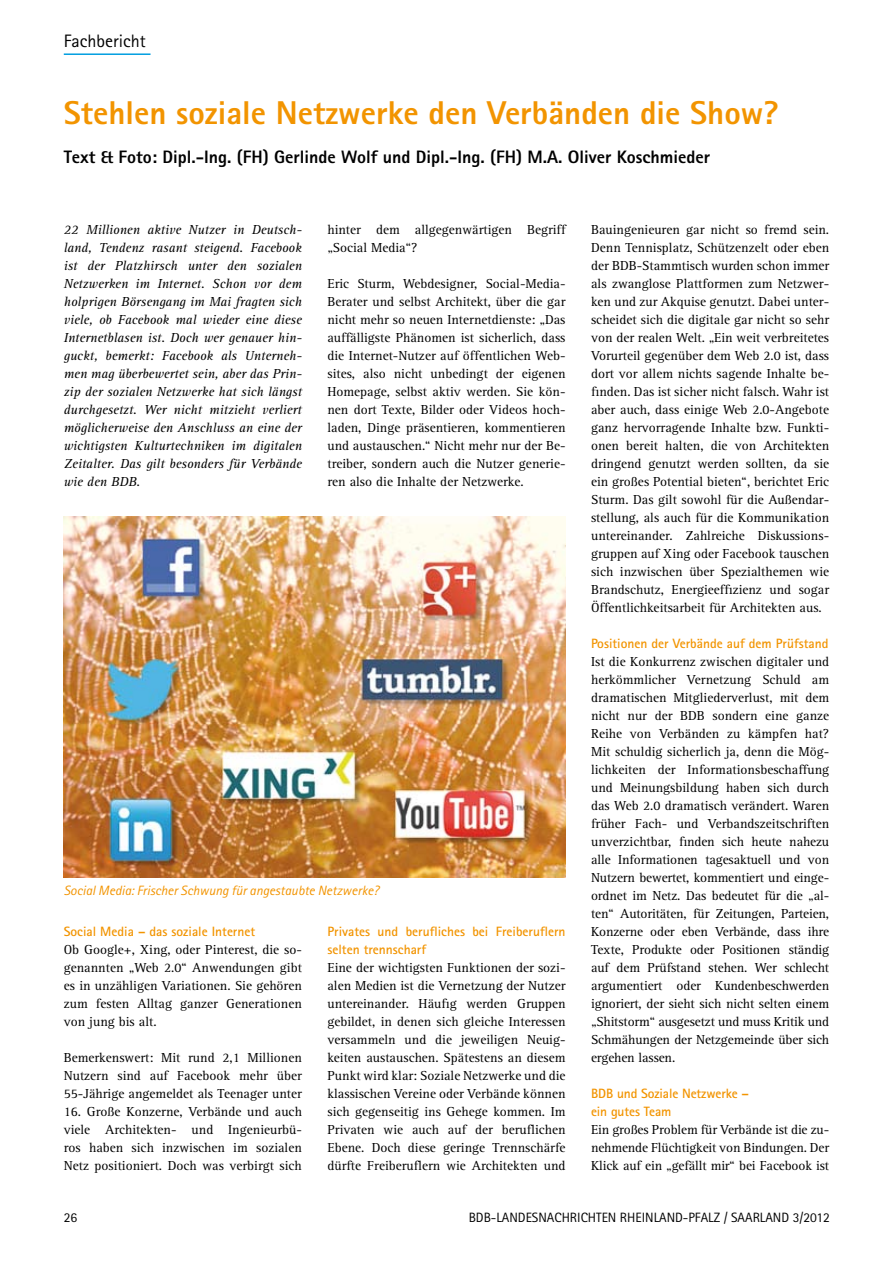
<style>
.page{position:relative;width:893px;height:1263px;background:#fff}
.page>*{position:absolute;margin:0;border:0;box-sizing:border-box;transform-origin:0 0}
.t1{font:800 33px "Rotis Sans Serif";color:#f29400}
.t2{font:800 18px "Rotis Sans Serif";color:#000}
.t3{font:18px "Rotis Sans Serif";color:#000}
.t4{font:13.5px/18px "Rotis Serif";color:#000;text-align:justify}
.t5{font:italic 13.5px/18px "Rotis Serif";color:#000;text-align:justify}
.t6{font:700 13.5px/18px "Rotis Sans Serif";color:#f29400}
.t7{font:13.5px "Rotis Sans Serif";color:#000}
.t8{font:italic 13.5px "Rotis Sans Serif";color:#f29400}
</style>
<div class="page">
<hr style="left:64px;top:53px;width:87px;height:2px;background:#009ee0">
<img style="left:64px;top:517px;width:502px;height:360px">
<h2 class="t3" style="left:64px;top:30px;width:83px">Fachbericht</h2>
<h1 class="t1" style="left:64px;top:91px;width:716px">Stehlen soziale Netzwerke den Verbänden die Show?</h1>
<h2 class="t2" style="left:64px;top:145px;width:648px">Text &amp; Foto: Dipl.-Ing. (FH) Gerlinde Wolf und Dipl.-Ing. (FH) M.A. Oliver Koschmieder</h2>
<p class="t5" style="left:64px;top:221px;width:240px">22 Millionen aktive Nutzer in Deutsch&shy;land, Tendenz rasant steigend. Facebook ist der Platzhirsch unter den sozialen Netzwerken im Internet. Schon vor dem holprigen Börsengang im Mai fragten sich viele, ob Facebook mal wieder eine diese Internetblasen ist. Doch wer genauer hin&shy;guckt, bemerkt: Facebook als Unterneh&shy;men mag überbewertet sein, aber das Prin&shy;zip der sozialen Netzwerke hat sich längst durchgesetzt. Wer nicht mitzieht verliert möglicherweise den Anschluss an eine der wichtigsten Kulturtechniken im digitalen Zeitalter. Das gilt besonders für Verbände wie den BDB.</p>
<p class="t4" style="left:327px;top:221px;width:240px">hinter dem allgegenwärtigen Begriff „Social Media“?</p>
<p class="t4" style="left:327px;top:275px;width:240px">Eric Sturm, Webdesigner, Social-Media-Berater und selbst Architekt, über die gar nicht mehr so neuen Internetdienste: „Das auffälligste Phänomen ist sicherlich, dass die Internet-Nutzer auf öffentlichen Web&shy;sites, also nicht unbedingt der eigenen Homepage, selbst aktiv werden. Sie kön&shy;nen dort Texte, Bilder oder Videos hoch&shy;laden, Dinge präsentieren, kommentieren und austauschen.“ Nicht mehr nur der Be&shy;treiber, sondern auch die Nutzer generie&shy;ren also die Inhalte der Netzwerke.</p>
<p class="t8" style="left:64px;top:882px;width:317px">Social Media: Frischer Schwung für angestaubte Netzwerke?</p>
<p class="t6" style="left:64px;top:922px;width:193px">Social Media – das soziale Internet</p>
<p class="t4" style="left:64px;top:941px;width:240px">Ob Google+, Xing, oder Pinterest, die so&shy;genannten „Web 2.0“ Anwendungen gibt es in unzähligen Variationen. Sie gehören zum festen Alltag ganzer Generationen von jung bis alt.</p>
<p class="t4" style="left:64px;top:1049px;width:240px">Bemerkenswert: Mit rund 2,1 Millionen Nutzern sind auf Facebook mehr über 55-Jährige angemeldet als Teenager unter</p>
<p class="t4" style="left:64px;top:1103px;width:240px">16. Große Konzerne, Verbände und auch viele Architekten- und Ingenieurbü&shy;ros haben sich inzwischen im sozialen Netz positioniert. Doch was verbirgt sich</p>
<p class="t6" style="left:327px;top:922px;width:240px">Privates und berufliches bei Freiberuflern selten trennscharf</p>
<p class="t4" style="left:327px;top:959px;width:240px">Eine der wichtigsten Funktionen der sozi&shy;alen Medien ist die Vernetzung der Nutzer untereinander. Häufig werden Gruppen gebildet, in denen sich gleiche Interessen versammeln und die jeweiligen Neuig&shy;keiten austauschen. Spätestens an diesem Punkt wird klar: Soziale Netzwerke und die klassischen Vereine oder Verbände können sich gegenseitig ins Gehege kommen. Im Privaten wie auch auf der beruflichen Ebene. Doch diese geringe Trennschärfe dürfte Freiberuflern wie Architekten und</p>
<p class="t4" style="left:591px;top:221px;width:240px">Bauingenieuren gar nicht so fremd sein.<br>Denn Tennisplatz, Schützenzelt oder eben der BDB-Stammtisch wurden schon immer als zwanglose Plattformen zum Netzwer&shy;ken und zur Akquise genutzt. Dabei unter&shy;scheidet sich die digitale gar nicht so sehr von der realen Welt. „Ein weit verbreitetes Vorurteil gegenüber dem Web 2.0 ist, dass dort vor allem nichts sagende Inhalte be&shy;finden. Das ist sicher nicht falsch. Wahr ist aber auch, dass einige Web 2.0-Angebote ganz hervorragende Inhalte bzw. Funkti&shy;onen bereit halten, die von Architekten dringend genutzt werden sollten, da sie ein großes Potential bieten“, berichtet Eric Sturm. Das gilt sowohl für die Außendar&shy;stellung, als auch für die Kommunikation untereinander. Zahlreiche Diskussions&shy;gruppen auf Xing oder Facebook tauschen sich inzwischen über Spezialthemen wie Brandschutz, Energieeffizienz und sogar Öffentlichkeitsarbeit für Architekten aus.</p>
<p class="t6" style="left:591px;top:634px;width:239px">Positionen der Verbände auf dem Prüfstand</p>
<p class="t4" style="left:591px;top:653px;width:240px">Ist die Konkurrenz zwischen digitaler und herkömmlicher Vernetzung Schuld am dramatischen Mitgliederverlust, mit dem nicht nur der BDB sondern eine ganze Reihe von Verbänden zu kämpfen hat?<br>Mit schuldig sicherlich ja, denn die Mög&shy;lichkeiten der Informationsbeschaffung und Meinungsbildung haben sich durch das Web 2.0 dramatisch verändert. Waren früher Fach- und Verbandszeitschriften unverzichtbar, finden sich heute nahezu alle Informationen tagesaktuell und von Nutzern bewertet, kommentiert und einge&shy;ordnet im Netz. Das bedeutet für die „al&shy;ten“ Autoritäten, für Zeitungen, Parteien, Konzerne oder eben Verbände, dass ihre Texte, Produkte oder Positionen ständig auf dem Prüfstand stehen. Wer schlecht argumentiert oder Kundenbeschwerden ignoriert, der sieht sich nicht selten einem „Shitstorm“ ausgesetzt und muss Kritik und Schmähungen der Netzgemeinde über sich ergehen lassen.</p>
<p class="t6" style="left:591px;top:1084px;width:159px">BDB und Soziale Netzwerke – ein gutes Team</p>
<p class="t4" style="left:591px;top:1121px;width:240px">Ein großes Problem für Verbände ist die zu&shy;nehmende Flüchtigkeit von Bindungen. Der Klick auf ein „gefällt mir“ bei Facebook ist</p>
<p class="t7" style="left:64px;top:1210px;width:15px">26</p>
<p class="t7" style="left:469px;top:1210px;width:363px">BDB-LANDESNACHRICHTEN RHEINLAND-PFALZ / SAARLAND 3/2012</p>
</div>
